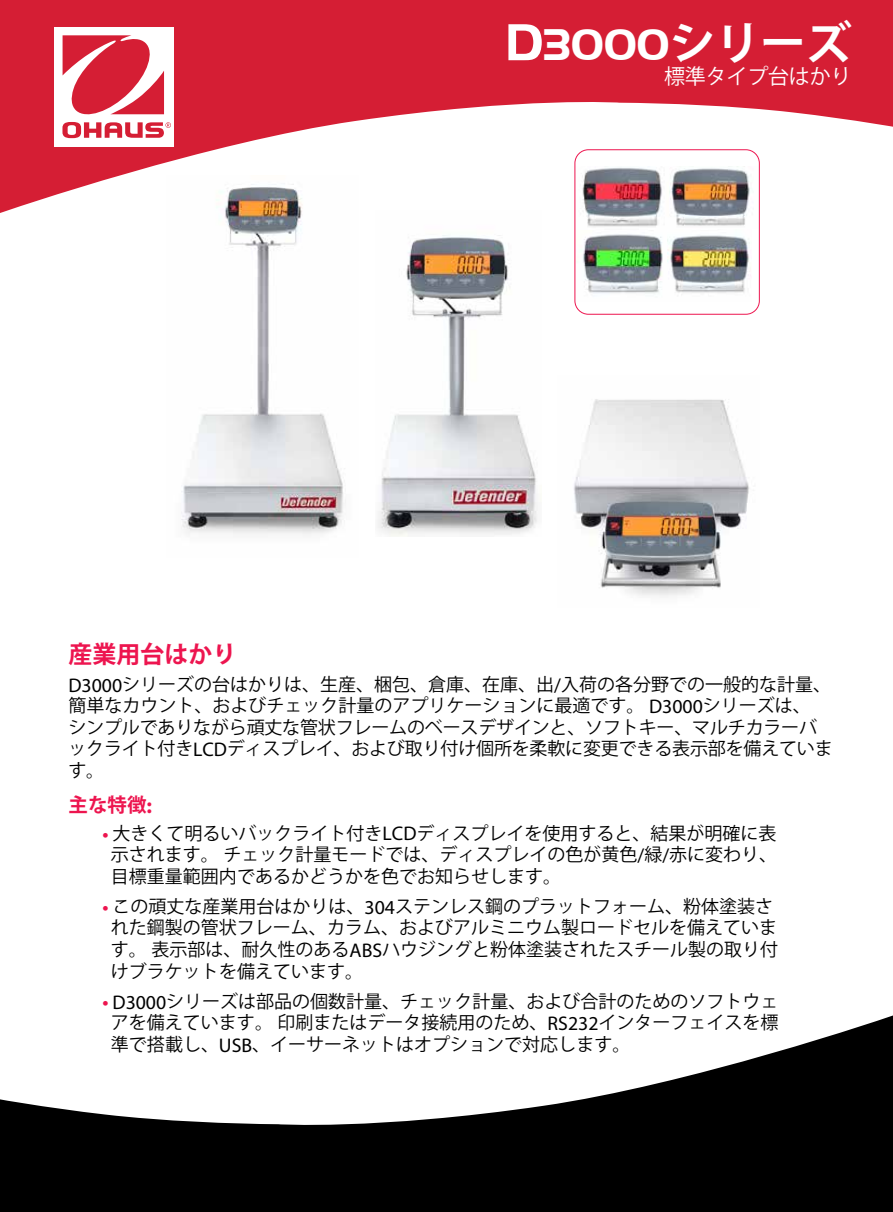
<style>
.page{position:relative;width:893px;height:1212px;background:#fff}
.page>*{position:absolute;margin:0;border:0;box-sizing:border-box;transform-origin:0 0}
.t1{font:700 45.9px "Handel Got D";color:#fff}
.t2{font:700 24px "Koz Go Pro";color:#ed154f}
.t3{font:21px "Koz Go Pro";letter-spacing:-.01em;color:#fff}
.t4{font:700 19.5px "Koz Go Pro";color:#ed154f}
.t5{font:18px/21.6px "Koz Go Pro";color:#000}
.s1{font-size:54px}
.s2{font-family:"Koz Go Pro"}
.s3{font-family:"Myriad Pro";font-size:19.8px}
.s4{font-family:"Myriad Pro";font-size:21.45px}
.s5{font-family:"Myriad Pro";font-weight:700;color:#ed154f}
</style>
<div class="page">
<svg style="left:0;top:0;width:893px;height:220px;fill:#d51e34"></svg>
<div style="left:54px;top:27px;width:120px;height:119px;background:#fff"></div>
<svg style="left:62px;top:35px;width:109px;height:103px"></svg>
<svg style="left:0;top:1015px;width:893px;height:197px;fill:#000"></svg>
<img style="left:166px;top:176px;width:192px;height:359px">
<img style="left:376px;top:210px;width:166px;height:326px">
<img style="left:574px;top:399px;width:175px;height:198px">
<img style="left:669px;top:167px;width:88px;height:59px">
<img style="left:572px;top:166px;width:96px;height:64px">
<img style="left:577px;top:229px;width:174px;height:65px">
<div style="left:575px;top:150px;width:184px;height:164px;border:1px solid #ed154f;border-radius:14px"></div>
<h1 class="t1" style="left:505px;top:19px;width:348px"><span class="s1">D</span>3000<span class="s2">シリーズ</span></h1>
<p class="t3" style="left:664px;top:63px;width:189px">標準タイプ台はかり</p>
<h2 class="t2" style="left:68px;top:638px;width:170px">産業用台はかり</h2>
<p class="t5" style="left:68px;top:674px;width:766px"><span class="s3">D3000</span>シリーズの台はかりは、生産、梱包、倉庫、在庫、出<span class="s3">/</span>入荷の各分野での一般的な計量、簡単なカウント、およびチェック計量のアプリケーションに最適です。 <span class="s3">D3000</span>シリーズは、シンプルでありながら頑丈な管状フレームのベースデザインと、ソフトキー、マルチカラーバックライト付き<span class="s3">LCD</span>ディスプレイ、および取り付け個所を柔軟に変更できる表示部を備えています。</p>
<p class="t4" style="left:69px;top:792px;width:85px">主な特徴<span class="s4">:</span></p>
<p class="t5" style="left:111px;top:822px;width:668px;text-align:justify;text-indent:-9px"><span class="s5">•</span> 大きくて明るいバックライト付き<span class="s3">LCD</span>ディスプレイを使用すると、結果が明確に表示されます。チェック計量モードでは、ディスプレイの色が黄色<span class="s3">/</span>緑<span class="s3">/</span>赤に変わり、目標重量範囲内であるかどうかを色でお知らせします。</p>
<p class="t5" style="left:111px;top:896px;width:669px;text-indent:-8px"><span class="s5">•</span> この頑丈な産業用台はかりは、<span class="s3">304</span>ステンレス鋼のプラットフォーム、粉体塗装された鋼製の管状フレーム、カラム、およびアルミニウム製ロードセルを備えています。表示部は、耐久性のある<span class="s3">ABS</span>ハウジングと粉体塗装されたスチール製の取り付けブラケットを備えています。</p>
<p class="t5" style="left:111px;top:991px;width:669px;text-align:justify;text-indent:-8px"><span class="s5">•</span> <span class="s3">D3000</span>シリーズは部品の個数計量、チェック計量、および合計のためのソフトウェアを備えています。印刷またはデータ接続用のため、<span class="s3">RS232</span>インターフェイスを標準で搭載し、<span class="s3">USB</span>、イーサーネットはオプションで対応します。</p>
</div>
